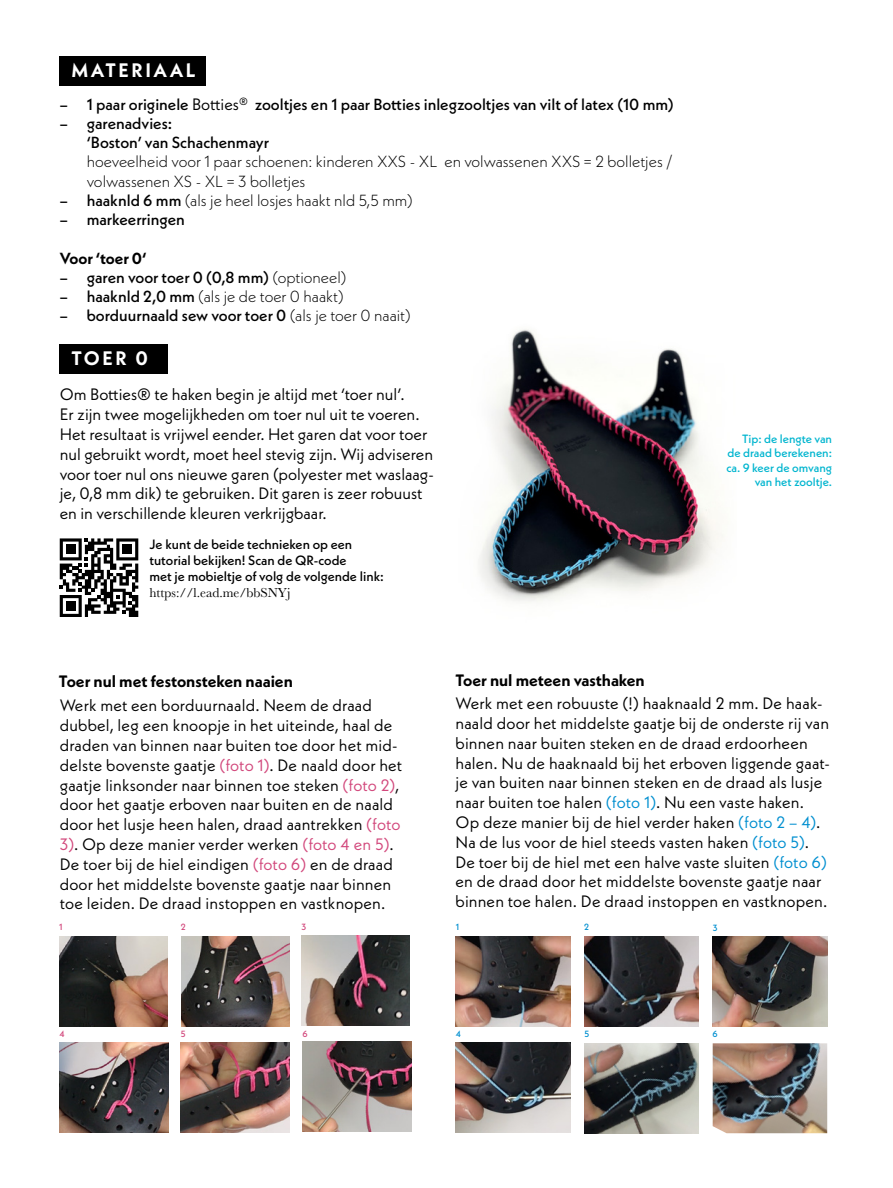
<style>
.page{position:relative;width:893px;height:1188px;background:#fff}
.page>*{position:absolute;margin:0;border:0;box-sizing:border-box;transform-origin:0 0}
.t1{font:700 19.5px "Neue Kabel";letter-spacing:.13em;color:#fff}
.t2{font:16.5px/19.8px "Neue Kabel";letter-spacing:.01em;color:#000}
.t3{font:700 16.5px "Neue Kabel";color:#000}
.t4{font:500 16.05px/19.2px "Neue Kabel";color:#000}
.t5{font:300 16.05px/19.2px "Neue Kabel";color:#000}
.t6{font:700 16.05px "Neue Kabel";color:#000}
.t7{font:500 13.5px/16.2px "Neue Kabel";color:#000}
.t8{font:13.5px "Baskerville";color:#000}
.t9{font:500 12px/14.4px "Neue Kabel";color:#00b5cf;text-align:right}
.t10{font:500 9px "Neue Kabel";color:#008fd0}
.t11{font:500 9px "Neue Kabel";color:#d2487c}
.s1{font-weight:400;font-size:16.5px}
.s2{font-weight:500}
.s3{font-weight:300}
.s4{color:#008fd0}
.s5{color:#d2487c}
</style>
<div class="page">
<img style="left:478px;top:329px;width:245px;height:274px">
<img style="left:455px;top:936px;width:115px;height:90px">
<img style="left:584px;top:936px;width:115px;height:90px">
<img style="left:713px;top:936px;width:114px;height:90px">
<img style="left:456px;top:1042px;width:114px;height:90px">
<img style="left:584px;top:1043px;width:115px;height:90px">
<img style="left:713px;top:1043px;width:114px;height:90px">
<img style="left:181px;top:936px;width:109px;height:90px">
<img style="left:59px;top:936px;width:109px;height:90px">
<img style="left:301px;top:936px;width:109px;height:89px">
<img style="left:59px;top:1042px;width:109px;height:90px">
<img style="left:180px;top:1042px;width:109px;height:90px">
<img style="left:302px;top:1042px;width:109px;height:89px">
<svg style="left:60px;top:538px;width:78px;height:79px"></svg>
<div style="left:66px;top:601px;width:9px;height:10px;background:#000"></div>
<div style="left:60px;top:344px;width:108px;height:29px;background:#000"></div>
<div style="left:60px;top:57px;width:146px;height:29px;background:#000"></div>
<p class="t1" style="left:72px;top:58px;width:126px">MATERIAAL</p>
<p class="t4" style="left:60px;top:94px;width:615px">– 1 paar originele <span class="s1">Botties</span><sup>®</sup> zooltjes en 1 paar Botties inlegzooltjes van vilt of latex (10 mm)</p>
<p class="t4" style="left:87px;top:113px;width:184px;text-indent:-27px">– garenadvies:<br>‘Boston’ van Schachenmayr</p>
<p class="t5" style="left:87px;top:152px;width:587px">hoeveelheid voor 1 paar schoenen: kinderen XXS - XL en volwassenen XXS = 2 bolletjes / volwassenen XS - XL = 3 bolletjes</p>
<p class="t5" style="left:60px;top:191px;width:355px"><span class="s2">– haaknld 6 mm</span> (als je heel losjes haakt nld 5,5 mm)</p>
<p class="t4" style="left:60px;top:210px;width:127px">– markeerringen</p>
<p class="t6" style="left:60px;top:248px;width:88px">Voor ‘toer 0‘</p>
<p class="t4" style="left:60px;top:267px;width:288px">– garen voor toer 0 (0,8 mm) <span class="s3">(optioneel)</span></p>
<p class="t5" style="left:60px;top:287px;width:286px"><span class="s2">– haaknld 2,0 mm</span> (als je de toer 0 haakt)</p>
<p class="t4" style="left:60px;top:306px;width:353px">– borduurnaald sew voor toer 0 <span class="s3">(als je toer 0 naait)</span></p>
<p class="t1" style="left:72px;top:346px;width:78px">TOER 0</p>
<p class="t2" style="left:60px;top:384px;width:376px">Om Botties® te haken begin je altijd met ‘toer nul’.<br>Er zijn twee mogelijkheden om toer nul uit te voeren.<br>Het resultaat is vrijwel eender. Het garen dat voor toer nul gebruikt wordt, moet heel stevig zijn. Wij adviseren voor toer nul ons nieuwe garen (polyester met waslaag&shy;je, 0,8 mm dik) te gebruiken. Dit garen is zeer robuust en in verschillende kleuren verkrijgbaar.</p>
<p class="t7" style="left:149px;top:536px;width:236px">Je kunt de beide technieken op een tutorial bekijken! Scan de QR-code<br>met je mobieltje of volg de volgende link:</p>
<p class="t8" style="left:149px;top:584px;width:142px">https://l.ead.me/bbSNYj</p>
<p class="t9" style="left:726px;top:431px;width:107px">Tip: de lengte van de draad berekenen: ca. 9 keer de omvang van het zooltje.</p>
<p class="t3" style="left:59px;top:671px;width:235px">Toer nul met festonsteken naaien</p>
<p class="t3" style="left:455px;top:670px;width:191px">Toer nul meteen vasthaken</p>
<p class="t2" style="left:455px;top:693px;width:376px">Werk met een robuuste (!) haaknaald 2 mm. De haak&shy;naald door het middelste gaatje bij de onderste rij van binnen naar buiten steken en de draad erdoorheen halen. Nu de haaknaald bij het erboven liggende gaat&shy;je van buiten naar binnen steken en de draad als lusje naar buiten toe halen <span class="s4">(foto 1)</span>. Nu een vaste haken.<br>Op deze manier bij de hiel verder haken <span class="s4">(foto 2 – 4)</span>.<br>Na de lus voor de hiel steeds vasten haken <span class="s4">(foto 5)</span>.<br>De toer bij de hiel met een halve vaste sluiten <span class="s4">(foto 6) </span>en de draad door het middelste bovenste gaatje naar binnen toe halen. De draad instoppen en vastknopen.</p>
<p class="t10" style="left:456px;top:921px;width:5px">1</p>
<p class="t10" style="left:713px;top:922px;width:6px">3</p>
<p class="t2" style="left:60px;top:696px;width:344px">Werk met een borduurnaald. Neem de draad dubbel, leg een knoopje in het uiteinde, haal de draden van binnen naar buiten toe door het mid&shy;delste bovenste gaatje <span class="s5">(foto 1)</span>. De naald door het gaatje linksonder naar binnen toe steken <span class="s5">(foto 2)</span>, door het gaatje erboven naar buiten en de naald door het lusje heen halen, draad aantrekken <span class="s5">(foto 3)</span>. Op deze manier verder werken <span class="s5">(foto 4 en 5)</span>.<br>De toer bij de hiel eindigen <span class="s5">(foto 6)</span> en de draad door het middelste bovenste gaatje naar binnen toe leiden. De draad instoppen en vastknopen.</p>
<p class="t11" style="left:59px;top:921px;width:5px">1</p>
<p class="t11" style="left:302px;top:921px;width:6px">3</p>
<p class="t10" style="left:584px;top:921px;width:7px">2</p>
<p class="t11" style="left:181px;top:921px;width:7px">2</p>
<p class="t11" style="left:59px;top:1028px;width:7px">4</p>
<p class="t11" style="left:302px;top:1028px;width:7px">6</p>
<p class="t11" style="left:181px;top:1028px;width:6px">5</p>
<p class="t10" style="left:456px;top:1028px;width:7px">4</p>
<p class="t10" style="left:713px;top:1028px;width:7px">6</p>
<p class="t10" style="left:584px;top:1028px;width:6px">5</p>
</div>
